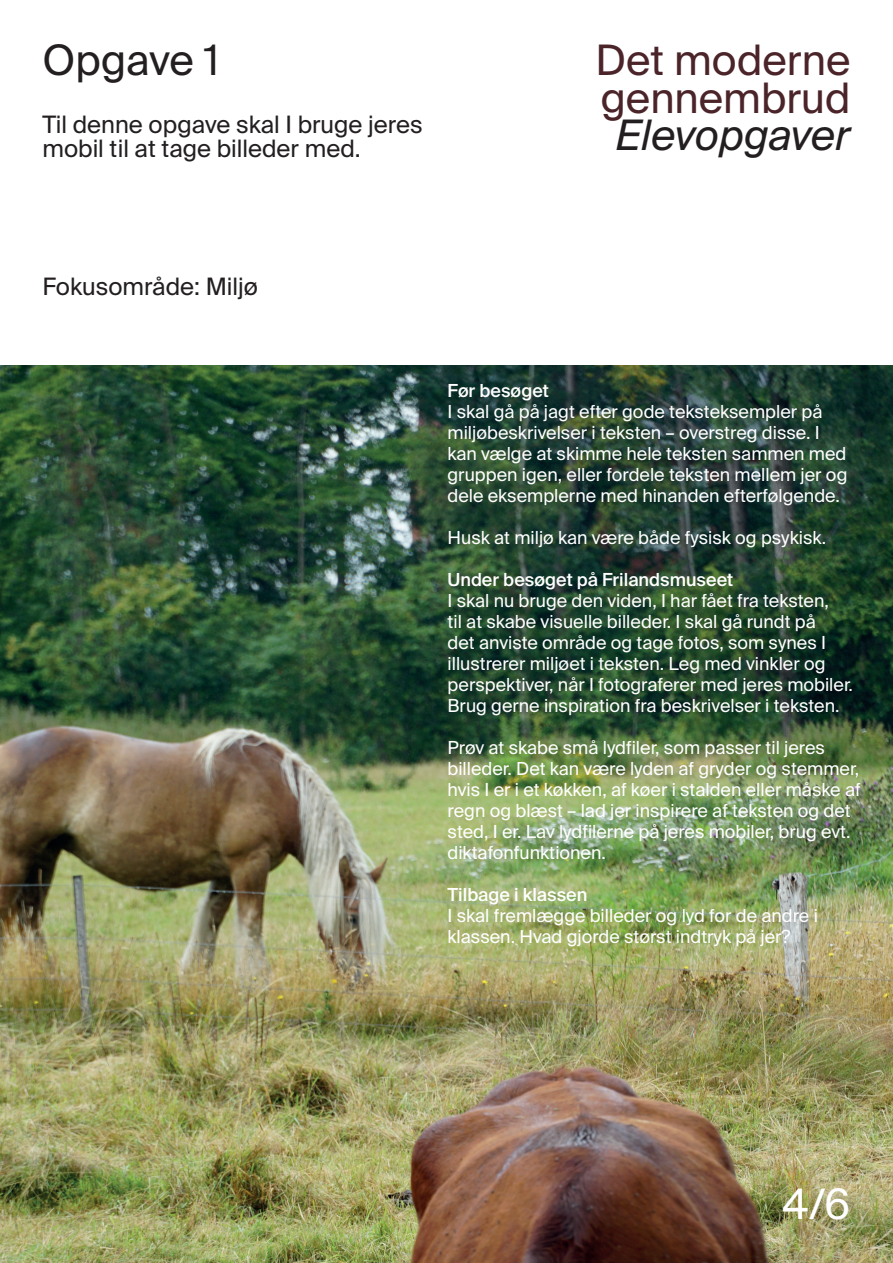
<style>
.page{position:relative;width:893px;height:1263px;background:#fff}
.page>*{position:absolute;margin:0;border:0;box-sizing:border-box;transform-origin:0 0}
.t1{font:42px/37.5px "Suisse Intl";color:#4b2429}
.t2{font:italic 42px "Suisse Intl";color:#231f20}
.t3{font:42px "Suisse Intl";color:#231f20}
.t4{font:42px "Suisse Intl";color:#fff}
.t5{font:24px/24px "Suisse Intl";color:#231f20}
.t6{font:18px/21px "Suisse Intl";color:#fff}
.t7{font:500 18px "Suisse Intl";color:#fff}
</style>
<div class="page">
<img style="left:0;top:366px;width:893px;height:897px">
<h1 class="t3" style="left:43px;top:36px;width:178px">Opgave 1</h1>
<h2 class="t5" style="left:43px;top:113px;width:382px">Til denne opgave skal I bruge jeres mobil til at tage billeder med.</h2>
<h1 class="t1" style="left:595px;top:42px;width:256px">Det moderne gennembrud</h1>
<h1 class="t2" style="left:615px;top:111px;width:237px">Elevopgaver</h1>
<h2 class="t5" style="left:43px;top:275px;width:217px">Fokusområde: Miljø</h2>
<p class="t7" style="left:448px;top:380px;width:103px">Før besøget</p>
<p class="t6" style="left:448px;top:401px;width:401px">I skal gå på jagt efter gode teksteksempler på miljøbeskrivelser i teksten – overstreg disse. I kan vælge at skimme hele teksten sammen med gruppen igen, eller fordele teksten mellem jer og dele eksemplerne med hinanden efterfølgende.</p>
<p class="t6" style="left:448px;top:527px;width:380px">Husk at miljø kan være både fysisk og psykisk.</p>
<p class="t7" style="left:448px;top:569px;width:287px">Under besøget på Frilandsmuseet</p>
<p class="t6" style="left:448px;top:590px;width:407px">I skal nu bruge den viden, I har fået fra teksten,<br>til at skabe visuelle billeder. I skal gå rundt på<br>det anviste område og tage fotos, som synes I illustrerer miljøet i teksten. Leg med vinkler og perspektiver, når I fotograferer med jeres mobiler.<br>Brug gerne inspiration fra beskrivelser i teksten.</p>
<p class="t6" style="left:448px;top:737px;width:415px">Prøv at skabe små lydfiler, som passer til jeres billeder. Det kan være lyden af gryder og stemmer, hvis I er i et køkken, af køer i stalden eller måske af regn og blæst – lad jer inspirere af teksten og det sted, I er. Lav lydfilerne på jeres mobiler, brug evt. diktafonfunktionen.</p>
<p class="t7" style="left:448px;top:884px;width:141px">Tilbage i klassen</p>
<p class="t6" style="left:448px;top:905px;width:372px">I skal fremlægge billeder og lyd for de andre i klassen. Hvad gjorde størst indtryk på jer?</p>
<h1 class="t4" style="left:783px;top:1180px;width:69px">4/6</h1>
</div>
